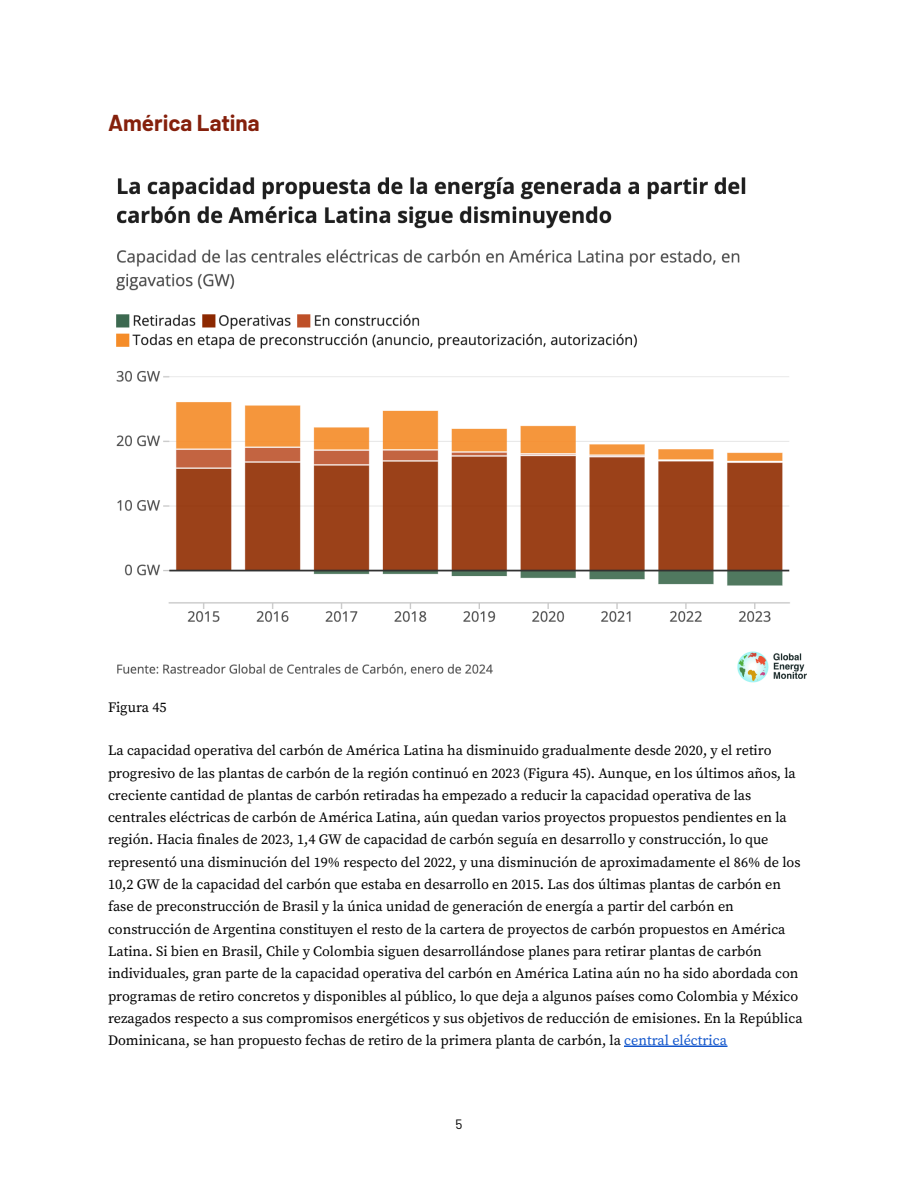
<style>
.page{position:relative;width:918px;height:1188px;background:#fff}
.page>*{position:absolute;margin:0;border:0;box-sizing:border-box;transform-origin:0 0}
.t1{font:700 22.5px "Barlow";color:#85200c}
.t2{font:14.25px/22.4px "Source Serif Pro";color:#000}
.t3{font:13.5px "Barlow";color:#000}
.s1{color:#15c}
</style>
<div class="page">
<hr style="left:624px;top:1045px;width:104px;height:2px;background:#15c">
<img style="left:116px;top:177px;width:691px;height:506px">
<h1 class="t1" style="left:108px;top:108px;width:153px">América Latina</h1>
<p class="t2" style="left:108px;top:697px;width:60px">Figura 45</p>
<p class="t2" style="left:108px;top:740px;width:696px">La capacidad operativa del carbón de América Latina ha disminuido gradualmente desde 2020, y el retiro progresivo de las plantas de carbón de la región continuó en 2023 (Figura 45). Aunque, en los últimos años, la creciente cantidad de plantas de carbón retiradas ha empezado a reducir la capacidad operativa de las centrales eléctricas de carbón de América Latina, aún quedan varios proyectos propuestos pendientes en la región. Hacia finales de 2023, 1,4 GW de capacidad de carbón seguía en desarrollo y construcción, lo que representó una disminución del 19% respecto del 2022, y una disminución de aproximadamente el 86% de los 10,2 GW de la capacidad del carbón que estaba en desarrollo en 2015. Las dos últimas plantas de carbón en fase de preconstrucción de Brasil y la única unidad de generación de energía a partir del carbón en construcción de Argentina constituyen el resto de la cartera de proyectos de carbón propuestos en América Latina. Si bien en Brasil, Chile y Colombia siguen desarrollándose planes para retirar plantas de carbón individuales, gran parte de la capacidad operativa del carbón en América Latina aún no ha sido abordada con programas de retiro concretos y disponibles al público, lo que deja a algunos países como Colombia y México rezagados respecto a sus compromisos energéticos y sus objetivos de reducción de emisiones. En la República Dominicana, se han propuesto fechas de retiro de la primera planta de carbón, la <span class="s1">central eléctrica</span></p>
<p class="t3" style="left:456px;top:1115px;width:8px">5</p>
</div>
